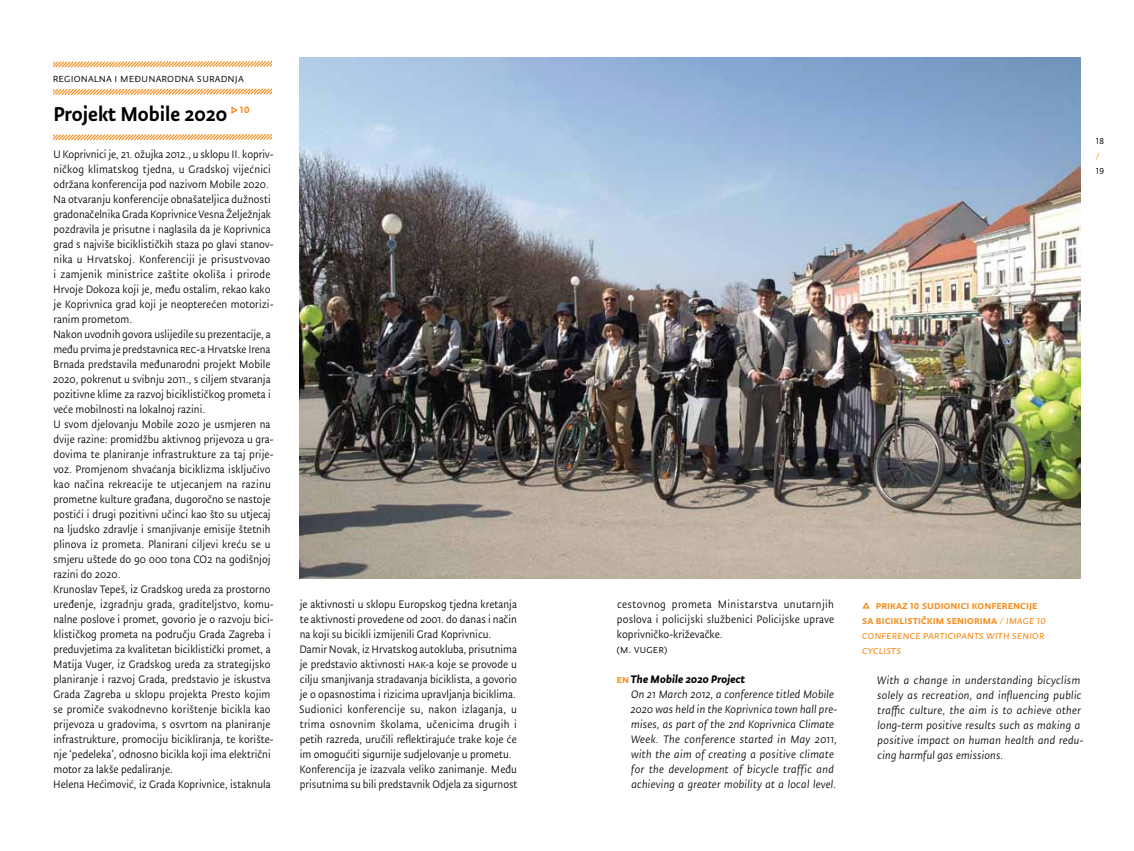
<style>
.page{position:relative;width:1134px;height:851px;background:#fff}
.page>*{position:absolute;margin:0;border:0;box-sizing:border-box;transform-origin:0 0}
.t1{font:500 22.5px "Tempera Pro";color:#000}
.t2{font:12.5px "Tempera Pro Normal";letter-spacing:.01em;color:#000}
.t3{font:12.25px/15px "Tempera Pro Normal";color:#000}
.t4{font:italic 12.25px/15px "Tempera Pro Normal";letter-spacing:.015em;color:#000}
.t5{font:500 12.25px/15px "Tempera Pro";letter-spacing:.01em;color:#f78e1e;text-align:center}
.t6{font:12.25px/15px "Tempera Pro Book B Italic";letter-spacing:.01em;color:#f78e1e}
.t7{font:italic 700 12.25px "Tempera Pro";letter-spacing:.01em;color:#000}
.t8{font:12.25px "Tempera Pro Normal";color:#f78e1e}
.s1{font-weight:500;font-style:normal;color:#f78e1e}
.s2{font-family:"Tempera Pro Book B Italic";font-weight:400}
</style>
<div class="page">
<svg style="left:53px;top:61px;width:218px;height:7px"></svg>
<svg style="left:53px;top:88px;width:218px;height:7px"></svg>
<svg style="left:231px;top:106px;width:7px;height:8px"></svg>
<svg style="left:53px;top:133px;width:218px;height:8px"></svg>
<img style="left:299px;top:58px;width:782px;height:520px">
<svg style="left:862px;top:602px;width:8px;height:7px"></svg>
<p class="t2" style="left:53px;top:71px;width:192px">regionalna i međunarodna suradnja</p>
<h1 class="t1" style="left:53px;top:101px;width:198px">Projekt Mobile 2020 <sup>10</sup></h1>
<p class="t3" style="left:53px;top:147px;width:223px">U Koprivnici je, 21. ožujka 2012., u sklopu II. kopriv&shy;ničkog klimatskog tjedna, u Gradskoj vijećnici održana konferencija pod nazivom Mobile 2020.<br>Na otvaranju konferencije obnašateljica dužnosti gradonačelnika Grada Koprivnice Vesna Želježnjak pozdravila je prisutne i naglasila da je Koprivnica grad s najviše biciklističkih staza po glavi stanov&shy;nika u Hrvatskoj. Konferenciji je prisustvovao i zamjenik ministrice zaštite okoliša i prirode Hrvoje Dokoza koji je, među ostalim, rekao kako je Koprivnica grad koji je neopterećen motorizi&shy;ranim prometom.<br>Nakon uvodnih govora uslijedile su prezentacije, a među prvima je predstavnica rec-a Hrvatske Irena Brnada predstavila međunarodni projekt Mobile 2020, pokrenut u svibnju 2011., s ciljem stvaranja pozitivne klime za razvoj biciklističkog prometa i veće mobilnosti na lokalnoj razini.<br>U svom djelovanju Mobile 2020 je usmjeren na dvije razine: promidžbu aktivnog prijevoza u gra&shy;dovima te planiranje infrastrukture za taj prije&shy;voz. Promjenom shvaćanja biciklizma isključivo kao načina rekreacije te utjecanjem na razinu prometne kulture građana, dugoročno se nastoje postići i drugi pozitivni učinci kao što su utjecaj na ljudsko zdravlje i smanjivanje emisije štetnih plinova iz prometa. Planirani ciljevi kreću se u smjeru uštede do 90 000 tona CO2 na godišnjoj razini do 2020.<br>Krunoslav Tepeš, iz Gradskog ureda za prostorno uređenje, izgradnju grada, graditeljstvo, komu&shy;nalne poslove i promet, govorio je o razvoju bici&shy;klističkog prometa na području Grada Zagreba i preduvjetima za kvalitetan biciklistički promet, a Matija Vuger, iz Gradskog ureda za strategijsko planiranje i razvoj Grada, predstavio je iskustva Grada Zagreba u sklopu projekta Presto kojim se promiče svakodnevno korištenje bicikla kao prijevoza u gradovima, s osvrtom na planiranje infrastrukture, promociju bicikliranja, te korište&shy;nje ‘pedeleka’, odnosno bicikla koji ima električni motor za lakše pedaliranje.<br>Helena Hećimović, iz Grada Koprivnice, istaknula</p>
<p class="t3" style="left:1096px;top:133px;width:10px">18</p>
<p class="t8" style="left:1096px;top:148px;width:5px">/</p>
<p class="t3" style="left:1096px;top:163px;width:10px">19</p>
<p class="t3" style="left:299px;top:597px;width:220px">je aktivnosti u sklopu Europskog tjedna kretanja te aktivnosti provedene od 2001. do danas i način na koji su bicikli izmijenili Grad Koprivnicu.<br>Damir Novak, iz Hrvatskog autokluba, prisutnima je predstavio aktivnosti hak-a koje se provode u cilju smanjivanja stradavanja biciklista, a govorio je o opasnostima i rizicima upravljanja biciklima.<br>Sudionici konferencije su, nakon izlaganja, u trima osnovnim školama, učenicima drugih i petih razreda, uručili reflektirajuće trake koje će im omogućiti sigurnije sudjelovanje u prometu.<br>Konferencija je izazvala veliko zanimanje. Među prisutnima su bili predstavnik Odjela za sigurnost</p>
<p class="t3" style="left:616px;top:597px;width:219px">cestovnog prometa Ministarstva unutarnjih poslova i policijski službenici Policijske uprave koprivničko-križevačke.<br>(m. vuger)</p>
<p class="t7" style="left:617px;top:672px;width:130px"><span class="s1">en</span> The Mobile 2020 Project</p>
<p class="t4" style="left:630px;top:687px;width:208px">On 21 March 2012, a conference titled Mobile 2020 was held in the Koprivnica town hall pre&shy;mises, as part of the 2nd Koprivnica Climate Week. The conference started in May 2011, with the aim of creating a positive climate for the development of bicycle traffic and achieving a greater mobility at a local level.</p>
<p class="t5" style="left:862px;top:597px;width:185px">prikaz 10 sudionici konferencije<br>sa biciklističkim seniorima <span class="s2">/ image 10</span></p>
<p class="t6" style="left:862px;top:627px;width:184px">conference participants with senior cyclists</p>
<p class="t4" style="left:877px;top:672px;width:208px">With a change in understanding bicyclism solely as recreation, and influencing public traffic culture, the aim is to achieve other long-term positive results such as making a positive impact on human health and redu&shy;cing harmful gas emissions.</p>
</div>
